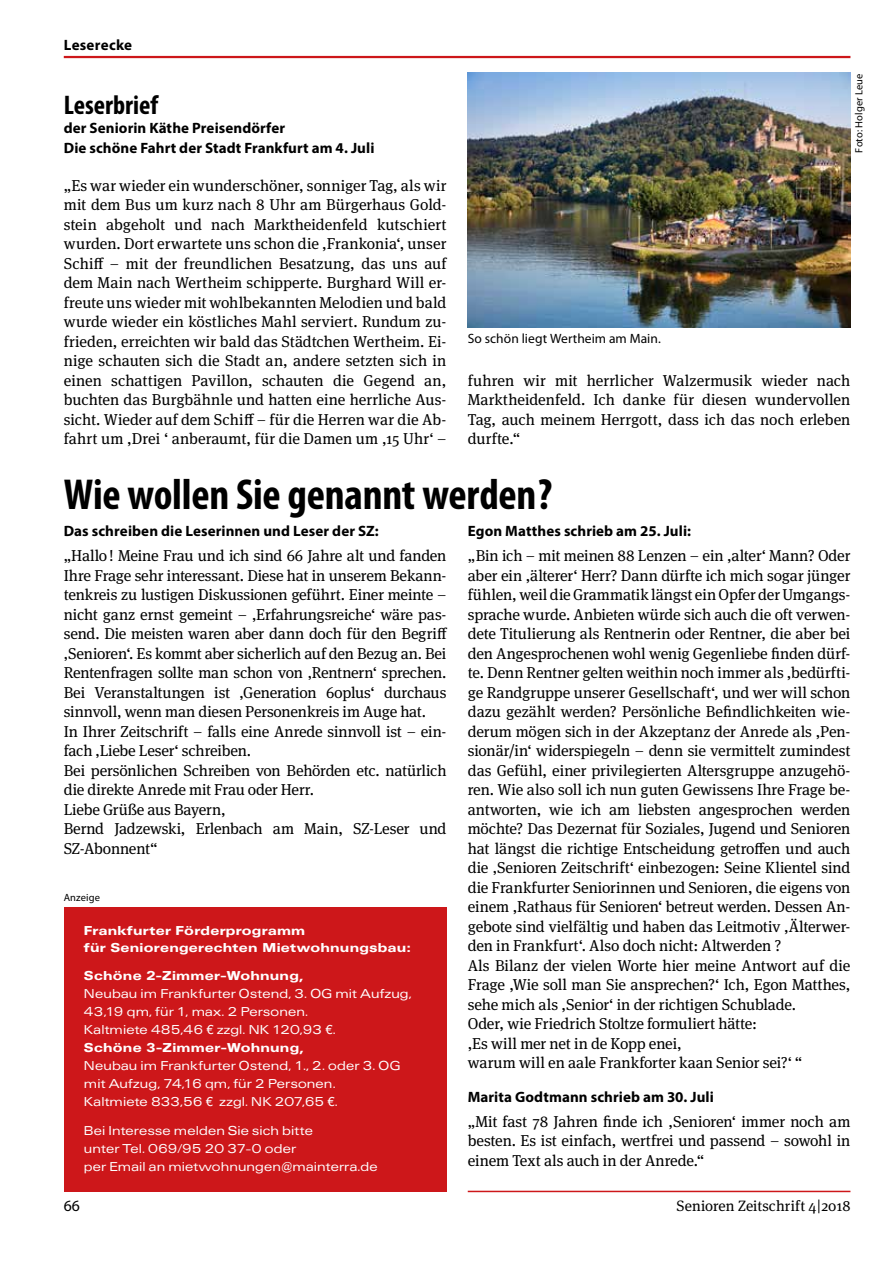
<style>
.page{position:relative;width:893px;height:1263px;background:#fff}
.page>*{position:absolute;margin:0;border:0;box-sizing:border-box;transform-origin:0 0}
.t1{font:700 condensed 43.5px "Myriad Pro";letter-spacing:-.005em;color:#000}
.t2{font:700 condensed 27px "Myriad Pro";color:#000}
.t3{font:15.75px/19.5px "Meta Serif OT";letter-spacing:-.01em;color:#000;text-align:justify}
.t4{font:15.75px "Myriad Pro";color:#000}
.t5{font:700 15px/19.5px "Myriad Pro";letter-spacing:.005em;color:#000}
.t6{font:15px "Meta Serif OT";letter-spacing:.005em;color:#000}
.t7{font:13.5px "Myriad Pro";letter-spacing:.005em;color:#000}
.t8{font:12.75px/18px "Univers Extended BQ";letter-spacing:.01em;color:#fff}
.t9{font:900 12.75px/16.5px "Univers Extended BQ";letter-spacing:.02em;color:#fff}
.t10{font:10.5px "Myriad Pro";letter-spacing:.015em;color:#000}
.s1{font-family:"Helvetica Neue"}
.s2{font-weight:900}
</style>
<div class="page">
<hr style="left:468px;top:1191px;width:382px;height:1px;background:#cd171a">
<hr style="left:64px;top:56px;width:786px;height:2px;background:#cd171a">
<img style="left:468px;top:72px;width:382px;height:255px">
<div style="left:64px;top:907px;width:382px;height:285px;background:#cd171a"></div>
<p class="t5" style="left:64px;top:34px;width:70px">Leserecke</p>
<h2 class="t2" style="left:64px;top:88px;width:96px">Leserbrief</h2>
<p class="t5" style="left:64px;top:118px;width:312px">der Seniorin Käthe Preisendörfer<br>Die schöne Fahrt der Stadt Frankfurt am 4. Juli</p>
<p class="t3" style="left:64px;top:176px;width:384px">„Es war wieder ein wunderschöner, sonniger Tag, als wir mit dem Bus um kurz nach 8 Uhr am Bürgerhaus Gold&shy;stein abgeholt und nach Marktheidenfeld kutschiert wurden. Dort erwartete uns schon die ,Frankonia‘, unser Schiff – mit der freundlichen Besatzung, das uns auf dem Main nach Wertheim schipperte. Burghard Will er&shy;freute uns wieder mit wohlbekannten Melodien und bald wurde wieder ein köstliches Mahl serviert. Rundum zu&shy;frieden, erreichten wir bald das Städtchen Wertheim. Ei&shy;nige schauten sich die Stadt an, andere setzten sich in einen schattigen Pavillon, schauten die Gegend an, buchten das Burgbähnle und hatten eine herrliche Aus&shy;sicht. Wieder auf dem Schiff – für die Herren war die Ab&shy;fahrt um ,Drei ‘ anberaumt, für die Damen um ,15 Uhr‘ –</p>
<p class="t7" style="left:468px;top:331px;width:195px">So schön liegt Wertheim am Main.</p>
<p class="t10" style="left:853px;top:153px;width:81px;rotate:-90deg">Foto: Holger Leue</p>
<p class="t3" style="left:468px;top:371px;width:384px">fuhren wir mit herrlicher Walzermusik wieder nach Marktheidenfeld. Ich danke für diesen wundervollen Tag, auch meinem Herrgott, dass ich das noch erleben durfte.“</p>
<h1 class="t1" style="left:64px;top:467px;width:490px">Wie wollen Sie genannt werden?</h1>
<p class="t5" style="left:64px;top:521px;width:317px">Das schreiben die Leserinnen und Leser der SZ:</p>
<p class="t3" style="left:64px;top:546px;width:385px;text-align:left">„Hallo! Meine Frau und ich sind 66 Jahre alt und fanden Ihre Frage sehr interessant. Diese hat in unserem Bekann&shy;tenkreis zu lustigen Diskussionen geführt. Einer meinte – nicht ganz ernst gemeint – ‚Erfahrungsreiche‘ wäre pas&shy;send. Die meisten waren aber dann doch für den Begriff ‚Senioren‘. Es kommt aber sicherlich auf den Bezug an. Bei Rentenfragen sollte man schon von ‚Rentnern‘ sprechen.<br>Bei Veranstaltungen ist ‚Generation 60plus‘ durchaus sinnvoll, wenn man diesen Personenkreis im Auge hat.<br>In Ihrer Zeitschrift – falls eine Anrede sinnvoll ist – ein&shy;fach ‚Liebe Leser‘ schreiben.<br>Bei persönlichen Schreiben von Behörden etc. natürlich die direkte Anrede mit Frau oder Herr.<br>Liebe Grüße aus Bayern,<br>Bernd Jadzewski, Erlenbach am Main, SZ-Leser und SZ-Abonnent“</p>
<p class="t10" style="left:64px;top:892px;width:38px">Anzeige</p>
<p class="t9" style="left:84px;top:923px;width:328px">Frankfurter Förderprogramm<br>für Seniorengerechten Mietwohnungsbau:</p>
<p class="t9" style="left:84px;top:968px;width:221px">Schöne 2-Zimmer-Wohnung,</p>
<p class="t8" style="left:84px;top:985px;width:329px">Neubau im Frankfurter Ostend, 3. OG mit Aufzug, 43,19 qm, für 1, max. 2 Personen.<br>Kaltmiete 485,46 <span class="s1">€</span> zzgl. NK 120,93 <span class="s1">€</span>.<br><span class="s2">Schöne 3-Zimmer-Wohnung,</span></p>
<p class="t8" style="left:84px;top:1057px;width:318px">Neubau im Frankfurter Ostend, 1., 2. oder 3. OG mit Aufzug, 74,16 qm, für 2 Personen.<br>Kaltmiete 833,56 <span class="s1">€</span> zzgl. NK 207,65 <span class="s1">€</span>.</p>
<p class="t8" style="left:84px;top:1122px;width:295px">Bei Interesse melden Sie sich bitte<br>unter Tel. 069/95 20 37-0 oder<br>per Email an mietwohnungen@mainterra.de</p>
<p class="t5" style="left:468px;top:521px;width:225px">Egon Matthes schrieb am 25. Juli:</p>
<p class="t3" style="left:468px;top:546px;width:384px;text-align:left">„Bin ich – mit meinen 88 Lenzen – ein ,alter‘ Mann? Oder aber ein ,älterer‘ Herr? Dann dürfte ich mich sogar jünger fühlen, weil die Grammatik längst ein Opfer der Umgangs&shy;sprache wurde. Anbieten würde sich auch die oft verwen&shy;dete Titulierung als Rentnerin oder Rentner, die aber bei den Angesprochenen wohl wenig Gegenliebe finden dürf&shy;te. Denn Rentner gelten weithin noch immer als ,bedürfti&shy;ge Randgruppe unserer Gesellschaft‘, und wer will schon dazu gezählt werden? Persönliche Befindlichkeiten wie&shy;derum mögen sich in der Akzeptanz der Anrede als ,Pen&shy;sionär/in‘ widerspiegeln – denn sie vermittelt zumindest das Gefühl, einer privilegierten Altersgruppe anzugehö&shy;ren. Wie also soll ich nun guten Gewissens Ihre Frage be&shy;antworten, wie ich am liebsten angesprochen werden möchte? Das Dezernat für Soziales, Jugend und Senioren hat längst die richtige Entscheidung getroffen und auch die ‚Senioren Zeitschrift‘ einbezogen: Seine Klientel sind die Frankfurter Seniorinnen und Senioren, die eigens von einem ,Rathaus für Senioren‘ betreut werden. Dessen An&shy;gebote sind vielfältig und haben das Leitmotiv ,Älterwer&shy;den in Frankfurt‘. Also doch nicht: Altwerden ?<br>Als Bilanz der vielen Worte hier meine Antwort auf die Frage ,Wie soll man Sie ansprechen?‘ Ich, Egon Matthes, sehe mich als ,Senior‘ in der richtigen Schublade.<br>Oder, wie Friedrich Stoltze formuliert hätte:<br>,Es will mer net in de Kopp enei,<br>warum will en aale Frankforter kaan Senior sei?‘ “</p>
<p class="t5" style="left:468px;top:1087px;width:248px">Marita Godtmann schrieb am 30. Juli</p>
<p class="t3" style="left:468px;top:1112px;width:384px">„Mit fast 78 Jahren finde ich ,Senioren‘ immer noch am besten. Es ist einfach, wertfrei und passend – sowohl in einem Text als auch in der Anrede.“</p>
<p class="t4" style="left:64px;top:1197px;width:18px">66</p>
<p class="t6" style="left:677px;top:1197px;width:175px">Senioren Zeitschrift 4|2018</p>
</div>
